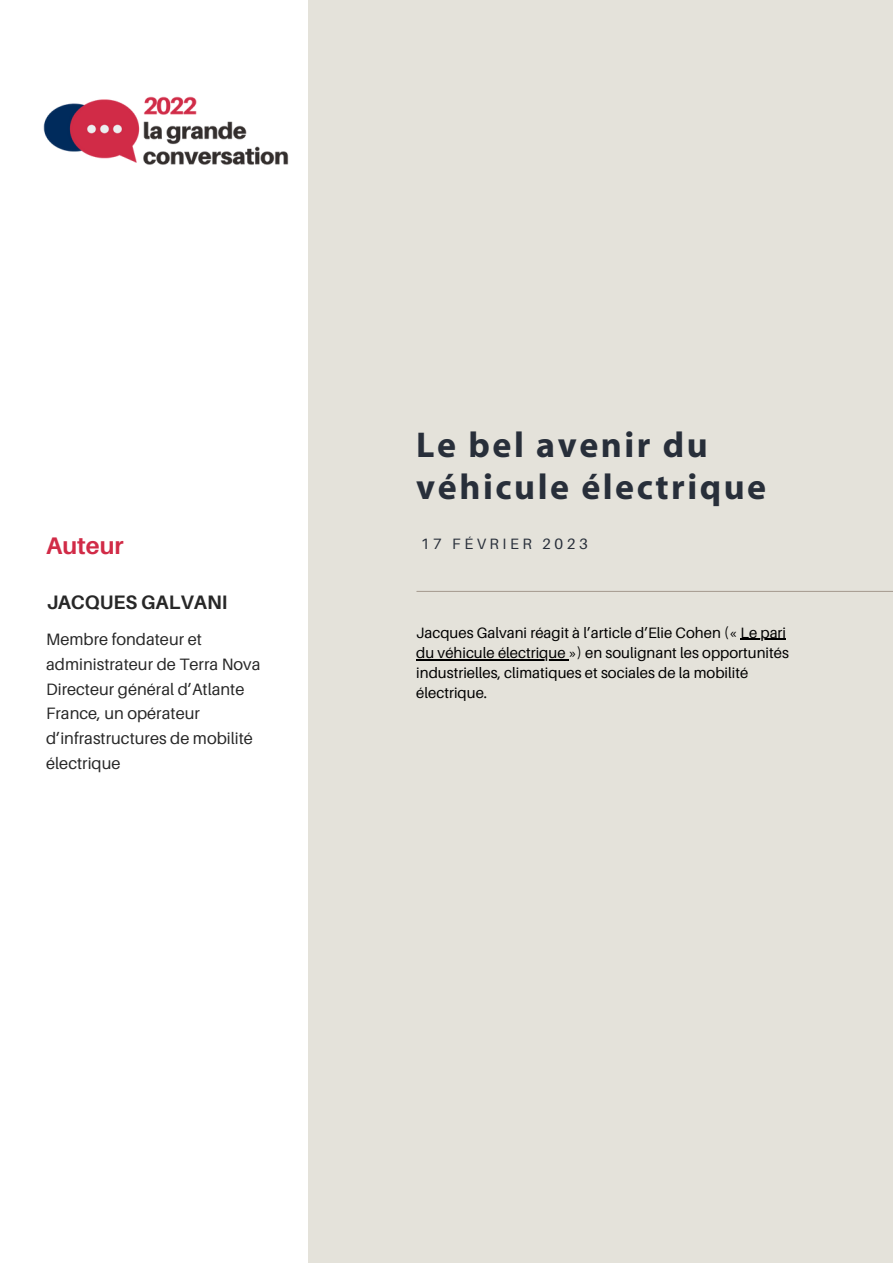
<style>
.page{position:relative;width:893px;height:1264px;background:#fff}
.page>*{position:absolute;margin:0;border:0;box-sizing:border-box;transform-origin:0 0}
.t1{font:700 36px/41.5px "Myriad";letter-spacing:.07em;color:#282f3a}
.t2{font:700 24px "Aileron";color:#d12b47}
.t3{font:700 19.5px "Aileron";color:#000}
.t4{font:16.5px/24.8px "Aileron";color:#000}
.t5{font:15px/20.2px "Aileron";color:#000}
.t6{font:15px "Aileron";letter-spacing:.24em;color:#282f3a}
</style>
<div class="page">
<div style="left:0;top:0;width:892px;height:1262px;background:#e4e2da"></div>
<div style="left:0;top:0;width:308px;height:1262px;background:#fff"></div>
<hr style="left:417px;top:591px;width:475px;height:1px;background:#aaa095">
<img style="left:43px;top:96px;width:246px;height:69px">
<hr style="left:740px;top:638px;width:46px;height:2px;background:#000">
<hr style="left:416px;top:659px;width:153px;height:1px;background:#000">
<h2 class="t2" style="left:46px;top:530px;width:79px">Auteur</h2>
<h3 class="t3" style="left:46px;top:590px;width:183px">JACQUES GALVANI</h3>
<p class="t4" style="left:46px;top:626px;width:216px">Membre fondateur et administrateur de Terra Nova<br>Directeur général d’Atlante<br>France, un opérateur d’infrastructures de mobilité électrique</p>
<h1 class="t1" style="left:416px;top:427px;width:351px">Le bel avenir du véhicule électrique</h1>
<p class="t6" style="left:421px;top:535px;width:168px">17 FÉVRIER 2023</p>
<p class="t5" style="left:416px;top:622px;width:374px">Jacques Galvani réagit à l’article d’Elie Cohen (« Le pari du véhicule électrique ») en soulignant les opportunités industrielles, climatiques et sociales de la mobilité électrique.</p>
</div>
